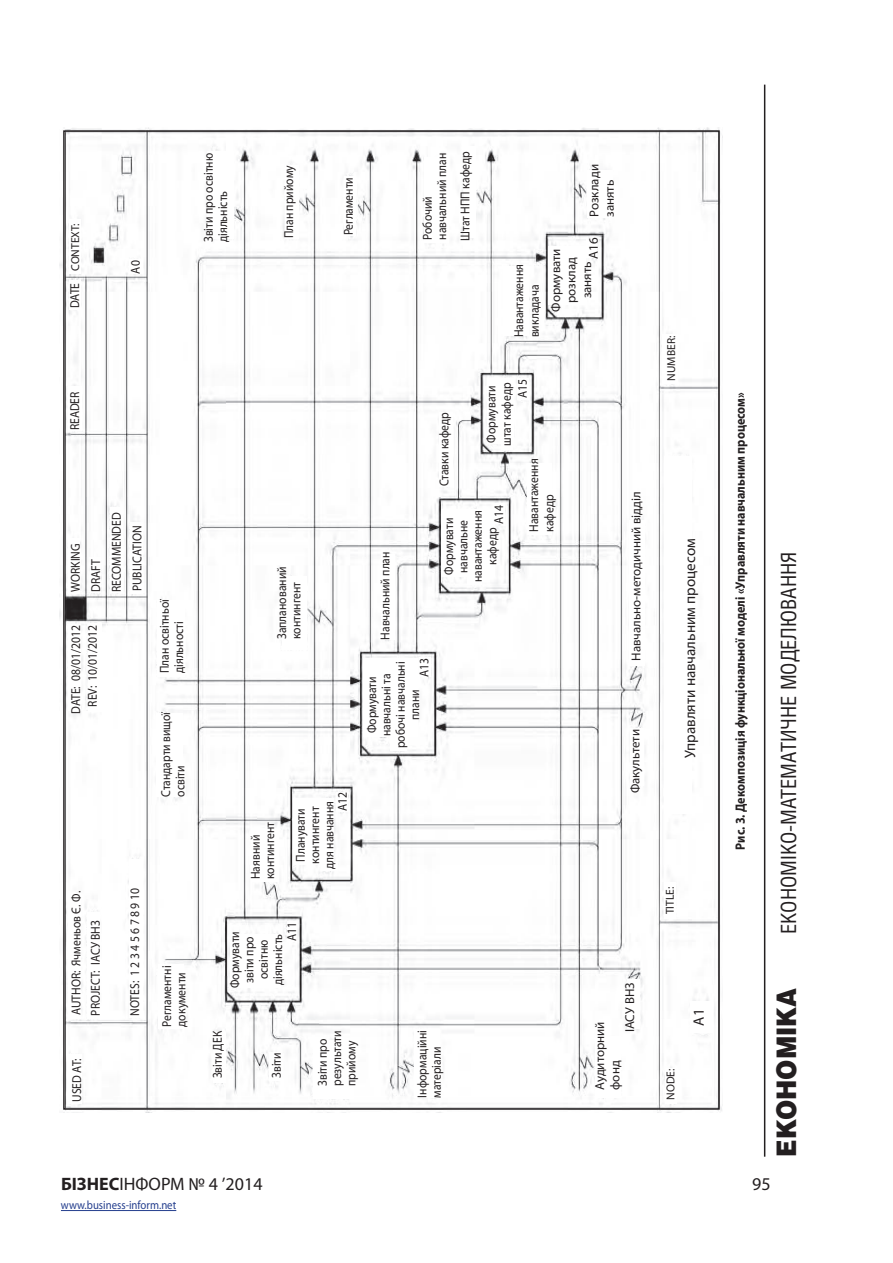
<style>
.page{position:relative;width:893px;height:1263px;background:#fff}
.page>*{position:absolute;margin:0;border:0;box-sizing:border-box;transform-origin:0 0}
.t1{font:900 27px "Helios";color:#231f20;scale:.9 1}
.t2{font:21px "Helios Cond";color:#231f20}
.t3{font:18px "Myriad Pro";color:#231f20}
.t4{font:15.15px "Myriad Pro";color:#231f20}
.Title_table{font:700 13.5px "Myriad Pro";color:#231f20;scale:.9 1}
.t5{font:12.9px/14.4px "Myriad Pro";color:#231f20;scale:.9 1}
.t6{font:12.9px/15.5px "Myriad Pro";color:#231f20}
.t7{font:12px "Myriad Pro";color:#253f8e;scale:.9 1}
.t8{font:11.55px "Myriad Pro";color:#231f20}
.s1{font-weight:700}
</style>
<div class="page">
<hr style="left:764px;top:85px;width:1px;height:1072px;background:#231f20">
<hr style="left:61px;top:1210px;width:115px;height:1px;background:#253f8e">
<img style="left:59px;top:128px;width:663px;height:984px">
<div style="left:665px;top:1068px;width:12px;height:36px;background:#fff"></div>
<div style="left:664px;top:882px;width:12px;height:37px;background:#fff"></div>
<div style="left:662px;top:335px;width:16px;height:49px;background:#fff"></div>
<div style="left:690px;top:1001px;width:23px;height:32px;background:#fff"></div>
<div style="left:664px;top:456px;width:28px;height:357px;background:#fff"></div>
<div style="left:627px;top:979px;width:13px;height:49px;background:#fff"></div>
<div style="left:595px;top:1036px;width:25px;height:62px;background:#fff"></div>
<div style="left:630px;top:728px;width:13px;height:58px;background:#fff"></div>
<div style="left:629px;top:520px;width:16px;height:145px;background:#fff"></div>
<div style="left:587px;top:170px;width:25px;height:48px;background:#fff"></div>
<div style="left:548px;top:246px;width:38px;height:59px;background:#fff"></div>
<div style="left:587px;top:239px;width:10px;height:18px;background:#fff"></div>
<div style="left:503px;top:266px;width:26px;height:70px;background:#fff"></div>
<div style="left:487px;top:379px;width:27px;height:65px;background:#fff"></div>
<div style="left:502px;top:443px;width:11px;height:6px;background:#fff"></div>
<div style="left:518px;top:378px;width:11px;height:21px;background:#fff"></div>
<div style="left:527px;top:463px;width:25px;height:71px;background:#fff"></div>
<div style="left:441px;top:509px;width:54px;height:67px;background:#fff"></div>
<div style="left:467px;top:571px;width:15px;height:14px;background:#fff"></div>
<div style="left:494px;top:503px;width:11px;height:21px;background:#fff"></div>
<div style="left:439px;top:412px;width:14px;height:74px;background:#fff"></div>
<div style="left:381px;top:554px;width:13px;height:85px;background:#fff"></div>
<div style="left:363px;top:658px;width:54px;height:79px;background:#fff"></div>
<div style="left:390px;top:728px;width:17px;height:22px;background:#fff"></div>
<div style="left:420px;top:657px;width:11px;height:19px;background:#fff"></div>
<div style="left:293px;top:798px;width:41px;height:67px;background:#fff"></div>
<div style="left:322px;top:863px;width:16px;height:8px;background:#fff"></div>
<div style="left:336px;top:792px;width:12px;height:19px;background:#fff"></div>
<div style="left:231px;top:934px;width:50px;height:53px;background:#fff"></div>
<div style="left:287px;top:922px;width:10px;height:20px;background:#fff"></div>
<div style="left:414px;top:1029px;width:26px;height:69px;background:#fff"></div>
<div style="left:313px;top:1040px;width:40px;height:59px;background:#fff"></div>
<div style="left:270px;top:1052px;width:11px;height:29px;background:#fff"></div>
<div style="left:213px;top:1033px;width:13px;height:50px;background:#fff"></div>
<div style="left:158px;top:964px;width:26px;height:65px;background:#fff"></div>
<div style="left:251px;top:828px;width:27px;height:53px;background:#fff"></div>
<div style="left:156px;top:713px;width:27px;height:83px;background:#fff"></div>
<div style="left:282px;top:576px;width:25px;height:74px;background:#fff"></div>
<div style="left:157px;top:600px;width:28px;height:76px;background:#fff"></div>
<div style="left:208px;top:152px;width:26px;height:87px;background:#fff"></div>
<div style="left:286px;top:165px;width:13px;height:73px;background:#fff"></div>
<div style="left:344px;top:176px;width:12px;height:59px;background:#fff"></div>
<div style="left:424px;top:157px;width:25px;height:86px;background:#fff"></div>
<div style="left:464px;top:146px;width:12px;height:92px;background:#fff"></div>
<div style="left:130px;top:259px;width:13px;height:15px;background:#fff"></div>
<div style="left:70px;top:220px;width:11px;height:54px;background:#fff"></div>
<div style="left:68px;top:386px;width:14px;height:45px;background:#fff"></div>
<div style="left:70px;top:280px;width:11px;height:30px;background:#fff"></div>
<div style="left:69px;top:539px;width:11px;height:55px;background:#fff"></div>
<div style="left:91px;top:557px;width:10px;height:36px;background:#fff"></div>
<div style="left:110px;top:507px;width:13px;height:86px;background:#fff"></div>
<div style="left:130px;top:522px;width:13px;height:71px;background:#fff"></div>
<div style="left:69px;top:624px;width:12px;height:86px;background:#fff"></div>
<div style="left:88px;top:623px;width:13px;height:88px;background:#fff"></div>
<div style="left:68px;top:893px;width:13px;height:126px;background:#fff"></div>
<div style="left:87px;top:912px;width:13px;height:107px;background:#fff"></div>
<div style="left:129px;top:859px;width:14px;height:159px;background:#fff"></div>
<div style="left:67px;top:1054px;width:15px;height:50px;background:#fff"></div>
<p class="t8" style="left:68px;top:271px;width:49px;rotate:-90deg">СONTEXT:</p>
<p class="t5" style="left:67px;top:308px;width:30px;rotate:-90deg">DATE</p>
<p class="t5" style="left:67px;top:430px;width:45px;rotate:-90deg">READER</p>
<p class="t5" style="left:128px;top:274px;width:16px;rotate:-90deg">А0</p>
<p class="t5" style="left:65px;top:592px;width:90px;line-height:20.5px;rotate:-90deg">WORKING<br>DRAFT<br>RECOMMENDED<br>PUBLICATION</p>
<p class="t5" style="left:67px;top:714px;width:100px;line-height:16.8px;text-align:center;rotate:-90deg">DATE: 08/01/2012<br>REV: 10/01/2012</p>
<p class="t5" style="left:67px;top:1015px;width:140px;line-height:19.2px;rotate:-90deg">AUTHOR: Ячменьов Є. Ф.<br>PROJECT: ІАСУ ВНЗ</p>
<p class="t5" style="left:127px;top:1016px;width:144px;rotate:-90deg">NOTES: 1 2 3 4 5 6 7 8 9 10</p>
<p class="t5" style="left:69px;top:1102px;width:50px;rotate:-90deg">USED AT:</p>
<p class="t5" style="left:157px;top:673px;width:84px;rotate:-90deg">План освітньої діяльності</p>
<p class="t5" style="left:158px;top:797px;width:96px;rotate:-90deg">Стандарти вищої освіти</p>
<p class="t5" style="left:201px;top:242px;width:100px;rotate:-90deg">Звіти про освітню діяльність</p>
<p class="t5" style="left:282px;top:238px;width:82px;rotate:-90deg">План прийому</p>
<p class="t5" style="left:341px;top:235px;width:66px;rotate:-90deg">Регламенти</p>
<p class="t5" style="left:420px;top:240px;width:98px;rotate:-90deg">Робочий навчальний план</p>
<p class="t5" style="left:458px;top:241px;width:101px;rotate:-90deg">Штат НПП кафедр</p>
<p class="t5" style="left:511px;top:337px;width:83px;line-height:15.5px;rotate:-90deg">Навантаження викладача</p>
<p class="t6" style="left:586px;top:217px;width:54px;rotate:-90deg">Розклади занять</p>
<p class="t6" style="left:548px;top:312px;width:65px;text-align:center;rotate:-90deg">Формувати розклад занять</p>
<p class="t6" style="left:586px;top:259px;width:23px;rotate:-90deg">А16</p>
<p class="t5" style="left:274px;top:639px;width:82px;rotate:-90deg">Запланований контингент</p>
<p class="t5" style="left:248px;top:879px;width:65px;rotate:-90deg">Наявний контингент</p>
<p class="t5" style="left:335px;top:811px;width:23px;rotate:-90deg">А12</p>
<p class="t5" style="left:293px;top:862px;width:61px;rotate:-90deg">Планувати</p>
<p class="t5" style="left:307px;top:863px;width:65px;rotate:-90deg">контингент</p>
<p class="t5" style="left:322px;top:869px;width:77px;rotate:-90deg">для навчання</p>
<p class="t5" style="left:378px;top:640px;width:99px;rotate:-90deg">Навчальний план</p>
<p class="t5" style="left:364px;top:748px;width:98px;text-align:center;rotate:-90deg">Формувати навчальні та робочі навчальні плани</p>
<p class="t5" style="left:417px;top:677px;width:23px;rotate:-90deg">А13</p>
<p class="t5" style="left:484px;top:442px;width:65px;rotate:-90deg">Формувати</p>
<p class="t5" style="left:499px;top:446px;width:72px;rotate:-90deg">штат кафедр</p>
<p class="t5" style="left:515px;top:398px;width:23px;rotate:-90deg">А15</p>
<p class="t5" style="left:437px;top:486px;width:84px;rotate:-90deg">Ставки кафедр</p>
<p class="t5" style="left:526px;top:532px;width:83px;line-height:15.5px;rotate:-90deg">Навантаження кафедр</p>
<p class="t5" style="left:491px;top:524px;width:23px;rotate:-90deg">А14</p>
<p class="t5" style="left:441px;top:582px;width:81px;text-align:center;rotate:-90deg">Формувати навчальне навантаження кафедр</p>
<p class="t6" style="left:628px;top:661px;width:171px;rotate:-90deg">Навчально-методичний відділ</p>
<p class="t6" style="left:627px;top:793px;width:66px;rotate:-90deg">Факультети</p>
<p class="t5" style="left:159px;top:1026px;width:69px;rotate:-90deg">Регламентні документи</p>
<p class="t5" style="left:284px;top:941px;width:23px;rotate:-90deg">А11</p>
<p class="t5" style="left:227px;top:988px;width:65px;rotate:-90deg">Формувати</p>
<p class="t5" style="left:242px;top:983px;width:53px;rotate:-90deg">звіти про</p>
<p class="t5" style="left:256px;top:979px;width:45px;rotate:-90deg">освітню</p>
<p class="t5" style="left:271px;top:985px;width:59px;rotate:-90deg">діяльність</p>
<p class="t5" style="left:210px;top:1078px;width:54px;rotate:-90deg">Звіти ДЕК</p>
<p class="t5" style="left:269px;top:1078px;width:30px;rotate:-90deg">Звіти</p>
<p class="t5" style="left:315px;top:1086px;width:63px;rotate:-90deg">Звіти про результати прийому</p>
<p class="t5" style="left:415px;top:1097px;width:76px;rotate:-90deg">Інформаційні матеріали</p>
<p class="t6" style="left:622px;top:1032px;width:51px;rotate:-90deg">ІАСУ ВНЗ</p>
<p class="t6" style="left:592px;top:1090px;width:70px;rotate:-90deg">Аудиторний фонд</p>
<p class="t8" style="left:664px;top:381px;width:46px;rotate:-90deg">NUMBER:</p>
<p class="t4" style="left:681px;top:758px;width:221px;rotate:-90deg">Управляти навчальним процесом</p>
<p class="t8" style="left:663px;top:914px;width:29px;rotate:-90deg">TITLE:</p>
<p class="t8" style="left:663px;top:1100px;width:33px;rotate:-90deg">NODE:</p>
<p class="t4" style="left:689px;top:1026px;width:18px;rotate:-90deg">A1</p>
<p class="Title_table" style="left:732px;top:849px;width:510px;rotate:-90deg">Рис. 3. Декомпозиція функціональної моделі «Управляти навчальним процесом»</p>
<h2 class="t2" style="left:776px;top:934px;width:384px;rotate:-90deg">економіко-математичне моделювання</h2>
<h1 class="t1" style="left:769px;top:1157px;width:189px;rotate:-90deg">ЕКОНОМІКА</h1>
<h3 class="t3" style="left:61px;top:1173px;width:203px"><span class="s1">БІЗНЕС</span>ІНФОРМ № 4 ’2014</h3>
<h3 class="t3" style="left:752px;top:1173px;width:20px">95</h3>
<p class="t7" style="left:61px;top:1198px;width:130px">www.business-inform.net</p>
</div>
